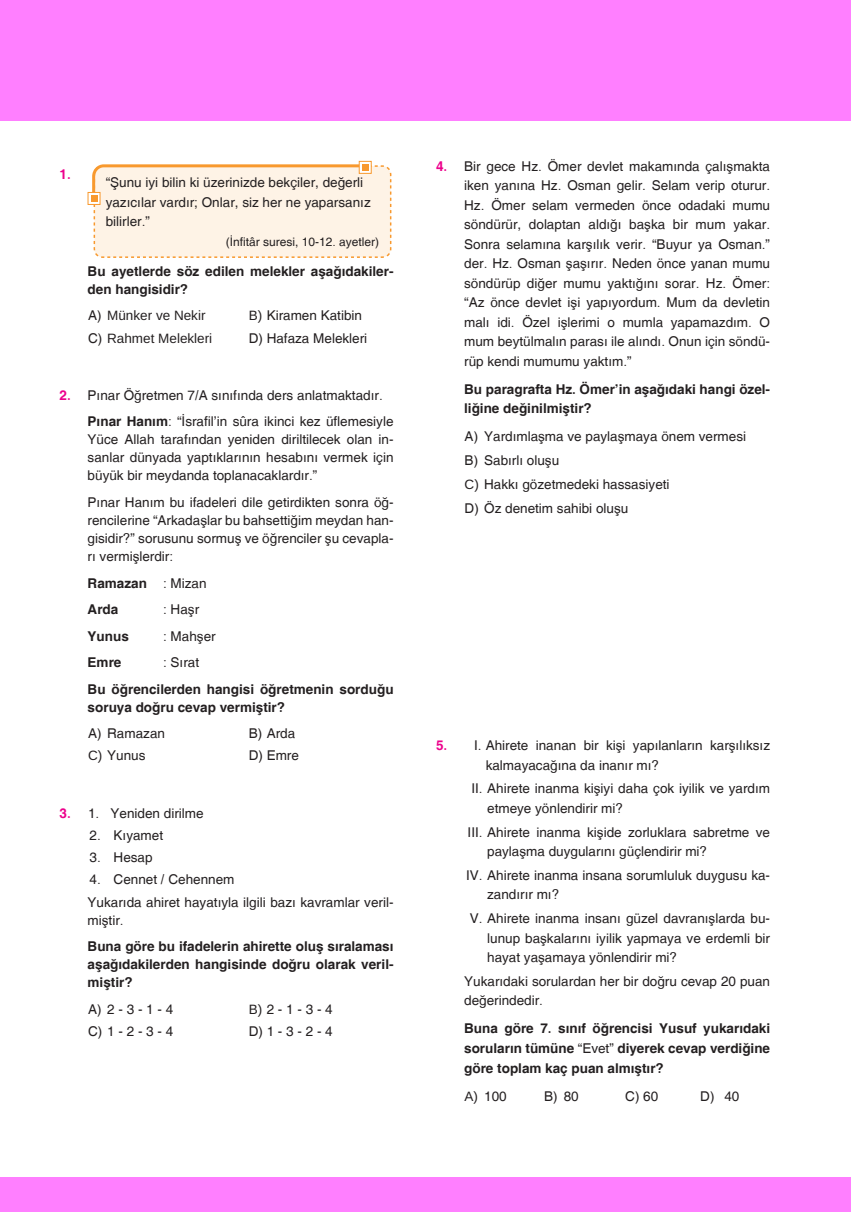
<style>
.page{position:relative;width:851px;height:1212px;background:#fff}
.page>*{position:absolute;margin:0;border:0;box-sizing:border-box;transform-origin:0 0}
.t1{font:13.5px/19.5px "Helveticaisler";color:#231f20}
.t2{font:700 13.5px/18px "Helveticaisler";color:#231f20}
.t3{font:13.5px "Helvetica";letter-spacing:.005em;color:#231f20}
.t4{font:700 13.5px "Helveticaisler";color:#ed028c}
.t5{font:12px "Helveticaisler";color:#231f20}
.s1{font-family:"Helveticaisler"}
.s2{font-family:"Helvetica"}
.s3{font-weight:700;color:#ed028c}
.s4{font-weight:700}
.s5{font-weight:400}
</style>
<div class="page">
<svg style="left:92px;top:163px;width:300px;height:95px;background:#fdefdf"></svg>
<svg style="left:88px;top:192px;width:12px;height:13px"></svg>
<div style="left:91px;top:195px;width:6px;height:7px;background:#f8992e"></div>
<svg style="left:359px;top:161px;width:12px;height:13px"></svg>
<div style="left:362px;top:164px;width:6px;height:7px;background:#f8992e"></div>
<div style="left:0;top:0;width:850px;height:120px;background:#ff7fff"></div>
<div style="left:0;top:1178px;width:850px;height:34px;background:#ff7fff"></div>
<p class="t4" style="left:60px;top:166px;width:13px">1.</p>
<p class="t1" style="left:106px;top:173px;width:266px">“Şunu iyi bilin ki üzerinizde bekçiler, değerli yazıcılar vardır; Onlar, siz her ne yaparsanız bilirler.”</p>
<p class="t5" style="left:226px;top:235px;width:155px">(İnfitâr suresi, 10-12. ayetler)</p>
<p class="t2" style="left:88px;top:263px;width:307px">Bu ayetlerde söz edilen melekler aşağıdakiler&shy;den hangisidir?</p>
<p class="t3" style="left:88px;top:308px;width:119px"><span class="s1">A)</span> Münker ve Nekir</p>
<p class="t1" style="left:249px;top:306px;width:115px"><span class="s2">B)</span> Kiramen Katibin</p>
<p class="t3" style="left:88px;top:330px;width:126px"><span class="s1">C)</span> Rahmet Melekleri</p>
<p class="t1" style="left:249px;top:329px;width:120px">D) Hafaza Melekleri</p>
<p class="t1" style="left:88px;top:382px;width:307px;line-height:26.5px;text-indent:-28px"><span class="s3">2.</span> Pınar Öğretmen 7/A sınıfında ders anlatmaktadır.<br><span class="s4">Pınar Hanım</span>: “İsrafil’in sûra ikinci kez üflemesiyle</p>
<p class="t1" style="left:88px;top:431px;width:307px;line-height:18px;text-align:justify">Yüce Allah tarafından yeniden diriltilecek olan in&shy;sanlar dünyada yaptıklarının hesabını vermek için büyük bir meydanda toplanacaklardır.”</p>
<p class="t1" style="left:88px;top:494px;width:307px;line-height:18px;text-align:justify">Pınar Hanım bu ifadeleri dile getirdikten sonra öğ&shy;rencilerine “Arkadaşlar bu bahsettiğim meydan han&shy;gisidir?” sorusunu sormuş ve öğrenciler şu cevapla&shy;rı vermişlerdir:</p>
<p class="t2" style="left:88px;top:570px;width:120px;line-height:26.5px">Ramazan <span class="s5">: Mizan<br></span>Arda</p>
<p class="t1" style="left:163px;top:600px;width:38px">: Haşr</p>
<p class="t2" style="left:88px;top:627px;width:43px">Yunus</p>
<p class="t1" style="left:163px;top:626px;width:54px">: Mahşer</p>
<p class="t2" style="left:88px;top:654px;width:35px">Emre</p>
<p class="t1" style="left:163px;top:653px;width:38px">: Sırat</p>
<p class="t2" style="left:88px;top:680px;width:307px">Bu öğrencilerden hangisi öğretmenin sorduğu soruya doğru cevap vermiştir?</p>
<p class="t1" style="left:88px;top:724px;width:78px">A) Ramazan</p>
<p class="t1" style="left:249px;top:724px;width:48px">B) Arda</p>
<p class="t1" style="left:88px;top:746px;width:59px"><span class="s2">C)</span> Yunus</p>
<p class="t1" style="left:249px;top:746px;width:52px">D) Emre</p>
<p class="t1" style="left:60px;top:803px;width:146px"><span class="s3">3.</span> 1. Yeniden dirilme</p>
<p class="t1" style="left:90px;top:826px;width:75px">2. Kıyamet</p>
<p class="t1" style="left:90px;top:848px;width:65px">3. Hesap</p>
<p class="t1" style="left:88px;top:869px;width:307px;line-height:22.2px">4. Cennet / Cehennem<br>Yukarıda ahiret hayatıyla ilgili bazı kavramlar veril-</p>
<p class="t1" style="left:88px;top:910px;width:37px">miştir.</p>
<p class="t2" style="left:88px;top:938px;width:307px;text-align:justify">Buna göre bu ifadelerin ahirette oluş sıralaması aşağıdakilerden hangisinde doğru olarak veril&shy;miştir?</p>
<p class="t1" style="left:88px;top:999px;width:87px">A) 2 - 3 - 1 - 4</p>
<p class="t1" style="left:249px;top:999px;width:86px"><span class="s2">B)</span> 2 - 1 - 3 - 4</p>
<p class="t1" style="left:88px;top:1022px;width:87px">C) 1 - 2 - 3 - 4</p>
<p class="t1" style="left:249px;top:1022px;width:86px">D) 1 - 3 - 2 - 4</p>
<p class="t1" style="left:464px;top:157px;width:307px;text-align:justify;text-indent:-28px"><span class="s3">4.</span> Bir gece Hz. Ömer devlet makamında çalışmakta iken yanına Hz. Osman gelir. Selam verip oturur.<br>Hz. Ömer selam vermeden önce odadaki mumu söndürür, dolaptan aldığı başka bir mum yakar.<br>Sonra selamına karşılık verir. “Buyur ya Osman.” der. Hz. Osman şaşırır. Neden önce yanan mumu söndürüp diğer mumu yaktığını sorar. Hz. Ömer: “Az önce devlet işi yapıyordum. Mum da devletin malı idi. Özel işlerimi o mumla yapamazdım. O mum beytülmalın parası ile alındı. Onun için söndü&shy;rüp kendi mumumu yaktım.”</p>
<p class="t2" style="left:464px;top:380px;width:307px;line-height:19.5px">Bu paragrafta Hz. Ömer’in aşağıdaki hangi özel&shy;liğine değinilmiştir?</p>
<p class="t1" style="left:464px;top:425px;width:283px;line-height:23.7px">A) Yardımlaşma ve paylaşmaya önem vermesi<br>B) Sabırlı oluşu<br><span class="s2">C)</span> Hakkı gözetmedeki hassasiyeti<br>D) Öz denetim sahibi oluşu</p>
<p class="t1" style="left:485px;top:736px;width:286px;text-indent:-50px"><span class="s3">5.</span> I. Ahirete inanan bir kişi yapılanların karşılıksız kalmayacağına da inanır mı?</p>
<p class="t1" style="left:487px;top:779px;width:284px;text-indent:-16px">II. Ahirete inanma kişiyi daha çok iyilik ve yardım etmeye yönlendirir mi?</p>
<p class="t1" style="left:487px;top:823px;width:284px;text-indent:-20px">III. Ahirete inanma kişide zorluklara sabretme ve paylaşma duygularını güçlendirir mi?</p>
<p class="t1" style="left:487px;top:866px;width:284px;text-indent:-21px">IV. Ahirete inanma insana sorumluluk duygusu ka&shy;zandırır mı?</p>
<p class="t1" style="left:487px;top:909px;width:284px;text-align:justify;text-indent:-17px">V. Ahirete inanma insanı güzel davranışlarda bu&shy;lunup başkalarını iyilik yapmaya ve erdemli bir hayat yaşamaya yönlendirir mi?</p>
<p class="t1" style="left:464px;top:972px;width:307px">Yukarıdaki sorulardan her bir doğru cevap 20 puan değerindedir.</p>
<p class="t2" style="left:464px;top:1020px;width:307px;line-height:19.5px;text-align:justify">Buna göre 7. sınıf öğrencisi Yusuf yukarıdaki soruların tümüne <span class="s5">“Evet”</span> diyerek cevap verdiğine göre toplam kaç puan almıştır?</p>
<p class="t1" style="left:464px;top:1086px;width:44px"><span class="s2">A)</span> 100</p>
<p class="t1" style="left:544px;top:1086px;width:36px">B) 80</p>
<p class="t1" style="left:625px;top:1086px;width:35px">C) 60</p>
<p class="t1" style="left:700px;top:1086px;width:41px">D) 40</p>
</div>
